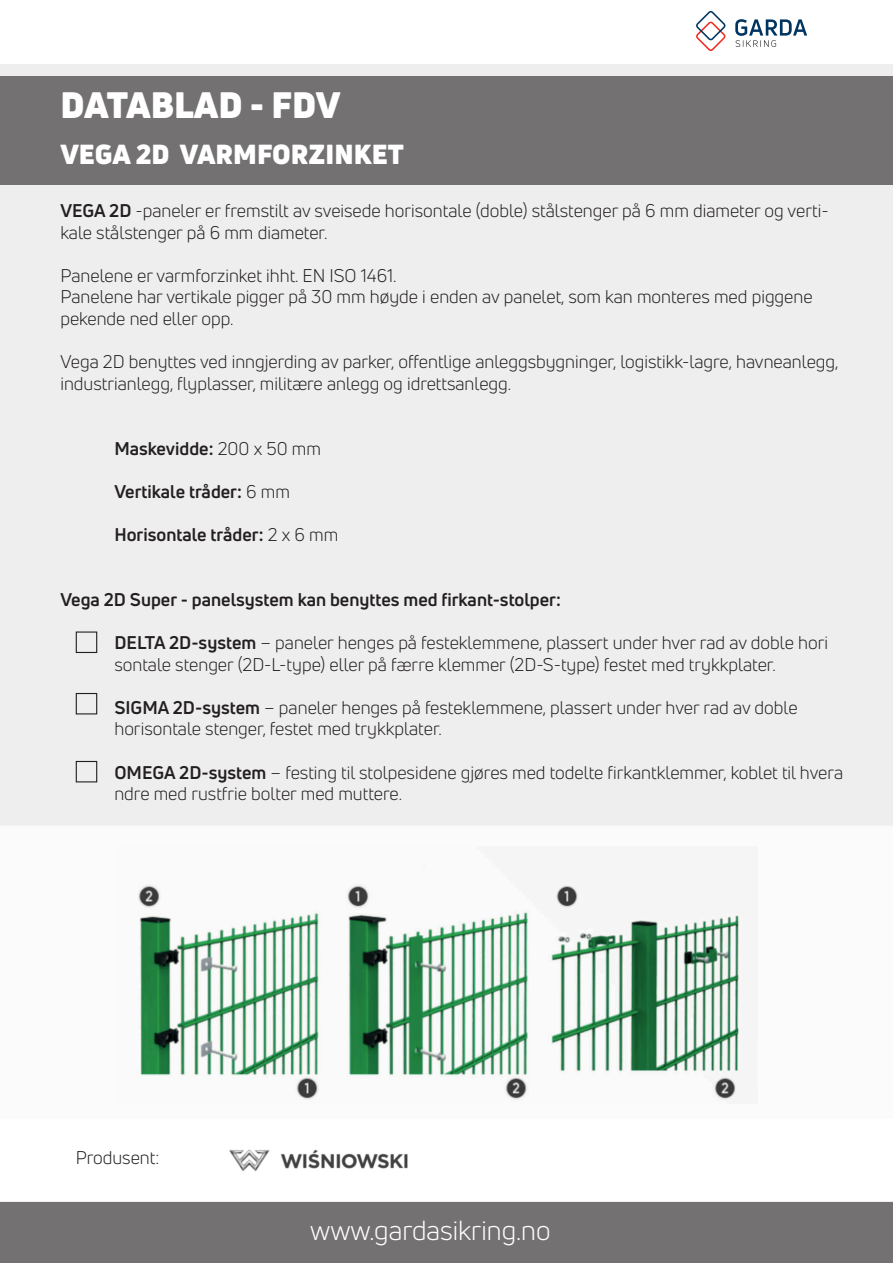
<style>
.page{position:relative;width:893px;height:1263px;background:#fff}
.page>*{position:absolute;margin:0;border:0;box-sizing:border-box;transform-origin:0 0}
.t1{font:900 36px "Uni Neue";color:#fff}
.t2{font:900 27px "Uni Neue";color:#fff}
.t3{font:27px "Uni Neue";color:#fff}
.t4{font:18px/21.6px "Uni Neue";color:#231f20}
.t5{font:700 18px "Uni Neue";color:#231f20}
.s1{font-weight:700}
.s2{font-weight:400}
</style>
<div class="page">
<div style="left:0;top:64px;width:893px;height:1199px;background:#eee"></div>
<div style="left:0;top:1118px;width:893px;height:83px;background:#fff"></div>
<div style="left:0;top:76px;width:893px;height:108px;background:#747172"></div>
<img style="left:229px;top:1149px;width:179px;height:22px">
<div style="left:0;top:1202px;width:893px;height:61px;background:#747172"></div>
<svg style="left:735px;top:19px;width:72px;height:28px"></svg>
<svg style="left:696px;top:11px;width:29px;height:40px"></svg>
<div style="left:76px;top:631px;width:21px;height:22px;border:1px solid #231f20"></div>
<div style="left:76px;top:693px;width:21px;height:21px;border:1px solid #231f20"></div>
<div style="left:0;top:826px;width:893px;height:292px;background:#fbfbfb"></div>
<img style="left:117px;top:847px;width:641px;height:256px">
<div style="left:76px;top:761px;width:21px;height:21px;border:1px solid #231f20"></div>
<p class="t1" style="left:60px;top:80px;width:282px">DATABLAD - FDV</p>
<p class="t2" style="left:60px;top:135px;width:345px">VEGA 2D VARMFORZINKET</p>
<p class="t4" style="left:60px;top:200px;width:770px"><span class="s1">VEGA 2D</span> -paneler er fremstilt av sveisede horisontale (doble) stålstenger på 6 mm diameter og verti&shy;kale stålstenger på 6 mm diameter.</p>
<p class="t4" style="left:60px;top:264px;width:338px">Panelene er varmforzinket ihht. EN ISO 1461.</p>
<p class="t4" style="left:60px;top:286px;width:754px">Panelene har vertikale pigger på 30 mm høyde i enden av panelet, som kan monteres med piggene pekende ned eller opp.</p>
<p class="t4" style="left:60px;top:351px;width:780px">Vega 2D benyttes ved inngjerding av parker, offentlige anleggsbygninger, logistikk-lagre, havneanlegg, industrianlegg, flyplasser, militære anlegg og idrettsanlegg.</p>
<p class="t5" style="left:114px;top:437px;width:208px">Maskevidde: <span class="s2">200 x 50 mm</span></p>
<p class="t5" style="left:114px;top:480px;width:177px">Vertikale tråder: <span class="s2">6 mm</span></p>
<p class="t5" style="left:114px;top:523px;width:225px">Horisontale tråder: <span class="s2">2 x 6 mm</span></p>
<p class="t5" style="left:60px;top:588px;width:502px">Vega 2D Super - panelsystem kan benyttes med firkant-stolper:</p>
<p class="t4" style="left:114px;top:632px;width:715px"><span class="s1">DELTA 2D-system</span> – paneler henges på festeklemmene, plassert under hver rad av doble hori sontale stenger (2D-L-type) eller på færre klemmer (2D-S-type) festet med trykkplater.</p>
<p class="t4" style="left:114px;top:696px;width:685px"><span class="s1">SIGMA 2D-system</span> – paneler henges på festeklemmene, plassert under hver rad av doble</p>
<p class="t4" style="left:114px;top:718px;width:329px">horisontale stenger, festet med trykkplater.</p>
<p class="t4" style="left:114px;top:761px;width:730px"><span class="s1">OMEGA 2D-system</span> – festing til stolpesidene gjøres med todelte firkantklemmer, koblet til hvera ndre med rustfrie bolter med muttere.</p>
<p class="t4" style="left:76px;top:1146px;width:85px">Produsent:</p>
<p class="t3" style="left:310px;top:1214px;width:242px">www.gardasikring.no</p>
</div>
